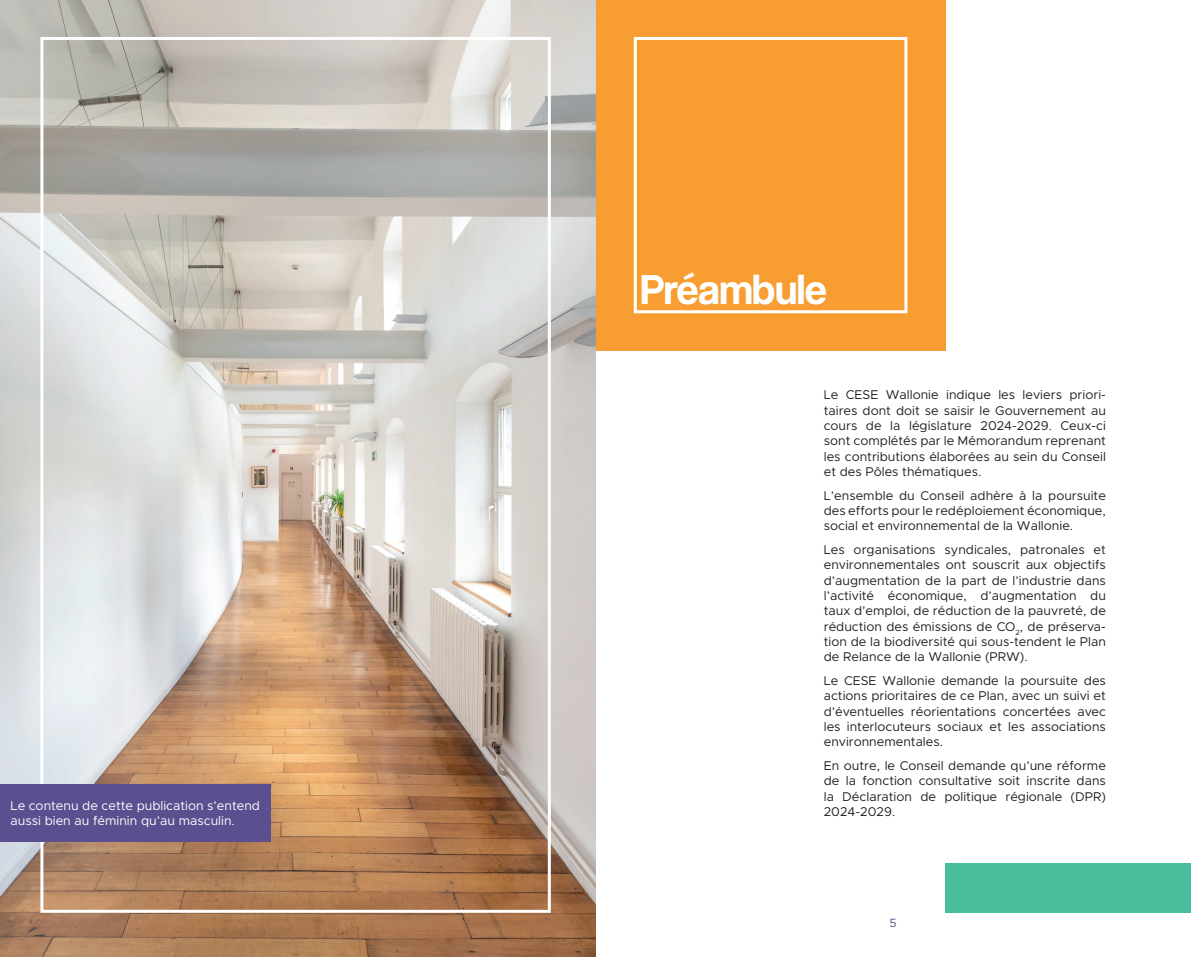
<style>
.page{position:relative;width:1191px;height:957px;background:#fff}
.page>*{position:absolute;margin:0;border:0;box-sizing:border-box;transform-origin:0 0}
.t1{font:43.5px "Coolvetica Rg";color:#fff}
.t2{font:12.75px/15.3px "Metropolis";color:#231f20;text-align:justify}
.t3{font:12.75px/15.3px "Metropolis";color:#fff}
.t4{font:12px "Metropolis";color:#5b4f8f}
</style>
<div class="page">
<div style="left:595px;top:0;width:350px;height:350px;background:#f89d31"></div>
<div style="left:634px;top:37px;width:273px;height:276px;border:3px solid #fff"></div>
<div style="left:945px;top:863px;width:246px;height:50px;background:#49bd9c"></div>
<img style="left:0;top:0;width:595px;height:957px">
<div style="left:40px;top:37px;width:511px;height:876px;border:3px solid #fff"></div>
<div style="left:0;top:784px;width:271px;height:58px;background:#5b4f8f"></div>
<p class="t3" style="left:11px;top:797px;width:251px">Le contenu de cette publication s’entend aussi bien au féminin qu’au masculin.</p>
<h1 class="t1" style="left:641px;top:263px;width:188px">Préambule</h1>
<p class="t2" style="left:823px;top:387px;width:284px">Le CESE Wallonie indique les leviers priori&shy;taires dont doit se saisir le Gouvernement au cours de la législature 2024-2029. Ceux-ci sont complétés par le Mémorandum reprenant les contributions élaborées au sein du Conseil et des Pôles thématiques.</p>
<p class="t2" style="left:823px;top:487px;width:284px">L’ensemble du Conseil adhère à la poursuite des efforts pour le redéploiement économique, social et environnemental de la Wallonie.</p>
<p class="t2" style="left:823px;top:542px;width:284px">Les organisations syndicales, patronales et environnementales ont souscrit aux objectifs d’augmentation de la part de l’industrie dans l’activité économique, d’augmentation du taux d’emploi, de réduction de la pauvreté, de réduction des émissions de CO<sub>2</sub>, de préserva&shy;tion de la biodiversité qui sous-tendent le Plan de Relance de la Wallonie (PRW).</p>
<p class="t2" style="left:823px;top:673px;width:284px">Le CESE Wallonie demande la poursuite des actions prioritaires de ce Plan, avec un suivi et d’éventuelles réorientations concertées avec les interlocuteurs sociaux et les associations environnementales.</p>
<p class="t2" style="left:823px;top:758px;width:284px">En outre, le Conseil demande qu’une réforme de la fonction consultative soit inscrite dans la Déclaration de politique régionale (DPR)<br>2024-2029.</p>
<p class="t4" style="left:889px;top:915px;width:9px">5</p>
</div>
